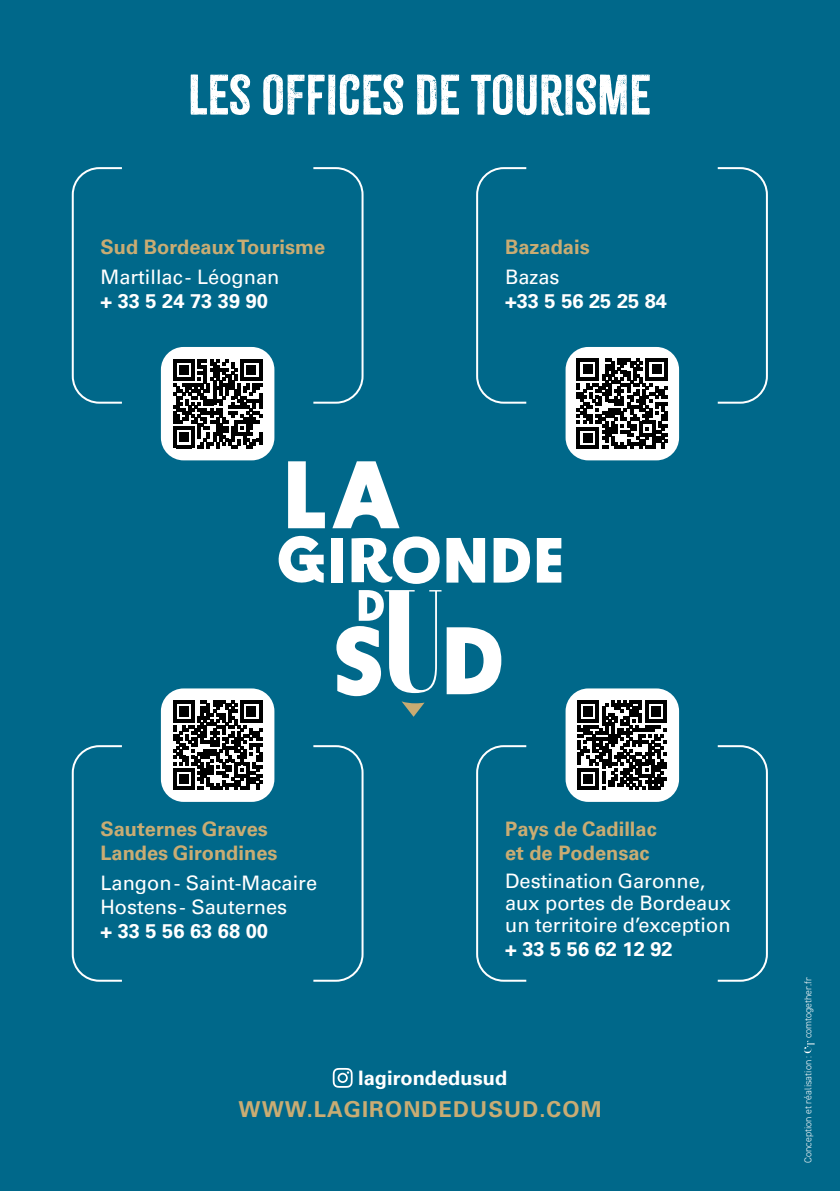
<style>
.page{position:relative;width:840px;height:1191px;background:#fff}
.page>*{position:absolute;margin:0;border:0;box-sizing:border-box;transform-origin:0 0}
.t1{font:50px "Citrus Gothic";color:#fff}
.t2{font:700 22px "Univers";letter-spacing:.05em;color:#c9ac73}
.t3{font:20px/22px "Univers";color:#fff}
.t4{font:700 20px/24px "Univers";color:#c9ac73}
.t5{font:700 20px "Univers";color:#fff}
.t6{font:300 10px "DIN2014";color:#fff}
</style>
<div class="page">
<div style="left:0;top:0;width:839px;height:1191px;background:#00688a"></div>
<svg style="left:332px;top:1068px;width:20px;height:19px"></svg>
<svg style="left:804px;top:1040px;width:10px;height:13px"></svg>
<svg style="left:288px;top:461px;width:37px;height:67px"></svg>
<svg style="left:332px;top:461px;width:67px;height:67px"></svg>
<svg style="left:278px;top:536px;width:45px;height:47px"></svg>
<div style="left:330px;top:538px;width:12px;height:44px;background:#fff"></div>
<svg style="left:493px;top:538px;width:36px;height:44px"></svg>
<svg style="left:536px;top:538px;width:25px;height:44px"></svg>
<svg style="left:351px;top:536px;width:134px;height:48px"></svg>
<svg style="left:336px;top:590px;width:165px;height:127px"></svg>
<div style="left:565px;top:688px;width:113px;height:114px;background:#fff;border-radius:23px"></div>
<div style="left:161px;top:688px;width:113px;height:114px;background:#fff;border-radius:23px"></div>
<div style="left:161px;top:347px;width:113px;height:113px;background:#fff;border-radius:23px"></div>
<div style="left:565px;top:347px;width:113px;height:113px;background:#fff;border-radius:23px"></div>
<svg style="left:576px;top:405px;width:91px;height:44px"></svg>
<svg style="left:71px;top:167px;width:293px;height:238px"></svg>
<svg style="left:71px;top:744px;width:293px;height:238px"></svg>
<svg style="left:476px;top:167px;width:292px;height:238px"></svg>
<svg style="left:476px;top:744px;width:292px;height:238px"></svg>
<svg style="left:173px;top:359px;width:89px;height:89px"></svg>
<svg style="left:173px;top:700px;width:89px;height:89px"></svg>
<svg style="left:577px;top:700px;width:89px;height:89px"></svg>
<h1 class="t1" style="left:188px;top:63px;width:464px">LES OFFICES DE TOURISME</h1>
<p class="t4" style="left:100px;top:235px;width:226px">Sud Bordeaux Tourisme</p>
<p class="t3" style="left:100px;top:265px;width:180px">Martillac - Léognan</p>
<p class="t5" style="left:100px;top:288px;width:169px">+ 33 5 24 73 39 90</p>
<p class="t4" style="left:505px;top:235px;width:86px">Bazadais</p>
<p class="t3" style="left:505px;top:265px;width:56px">Bazas</p>
<p class="t5" style="left:505px;top:288px;width:163px">+33 5 56 25 25 84</p>
<p class="t4" style="left:100px;top:817px;width:178px">Sauternes Graves<br>Landes Girondines</p>
<p class="t3" style="left:100px;top:871px;width:218px;line-height:24px">Langon - Saint-Macaire<br>Hostens - Sauternes</p>
<p class="t5" style="left:100px;top:919px;width:169px">+ 33 5 56 63 68 00</p>
<p class="t4" style="left:505px;top:817px;width:153px">Pays de Cadillac et de Podensac</p>
<p class="t3" style="left:505px;top:870px;width:227px">Destination Garonne, aux portes de Bordeaux un territoire d’exception</p>
<p class="t5" style="left:505px;top:937px;width:169px">+ 33 5 56 62 12 92</p>
<p class="t5" style="left:358px;top:1066px;width:150px">lagirondedusud</p>
<p class="t2" style="left:238px;top:1096px;width:364px">WWW.LAGIRONDEDUSUD.COM</p>
<p class="t6" style="left:801px;top:1038px;width:63px;rotate:-90deg">comtogether.fr</p>
<p class="t6" style="left:801px;top:1162px;width:108px;rotate:-90deg">Conception et réalisation :</p>
</div>
